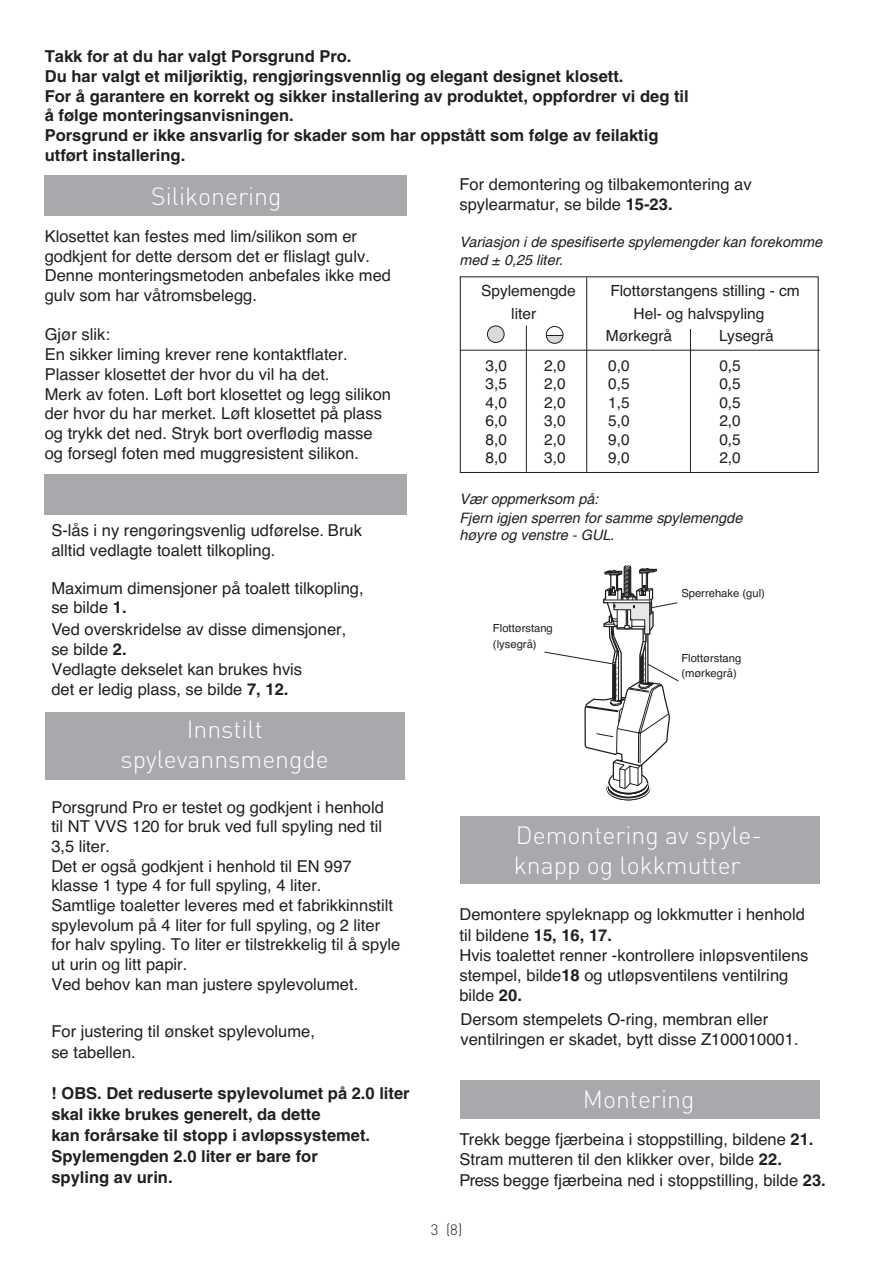
<style>
.page{position:relative;width:893px;height:1263px;background:#fff}
.page>*{position:absolute;margin:0;border:0;box-sizing:border-box;transform-origin:0 0}
.t1{font:300 24.6px/29.5px "DIN Pro";color:#fff;text-align:center}
.t2{font:16.35px/19.6px "Helvetica";color:#231f20}
.t3{font:700 16.35px/19.6px "Helvetica";color:#231f20}
.t4{font:15.45px/22.6px "Helvetica";color:#231f20}
.t5{font:300 15px "DIN Pro";color:#231f20}
.t6{font:italic 14.4px/17.9px "Helvetica";color:#231f20}
.t7{font:11.1px/15.3px "Helvetica";color:#231f20}
.s1{font-weight:700}
</style>
<div class="page">
<div style="left:45px;top:474px;width:362px;height:41px;background:#a8a8ad"></div>
<div style="left:45px;top:712px;width:360px;height:68px;background:#a8a8ad"></div>
<div style="left:45px;top:175px;width:362px;height:40px;background:#a8a8ad"></div>
<div style="left:460px;top:276px;width:359px;height:197px;border:1px solid #231f20"></div>
<hr style="left:460px;top:350px;width:360px;height:1px;background:#231f20">
<hr style="left:690px;top:329px;width:1px;height:143px;background:#231f20">
<hr style="left:526px;top:326px;width:1px;height:146px;background:#231f20">
<div style="left:487px;top:326px;width:17px;height:16px;background:#d8d9db;border-radius:50%"></div>
<div style="left:487px;top:326px;width:17px;height:17px;border:1px solid #231f20;border-radius:50%"></div>
<svg style="left:546px;top:326px;width:18px;height:18px"></svg>
<div style="left:460px;top:816px;width:360px;height:68px;background:#a8a8ad"></div>
<div style="left:460px;top:1080px;width:360px;height:39px;background:#a8a8ad"></div>
<svg style="left:584px;top:276px;width:86px;height:197px"></svg>
<svg style="left:544px;top:565px;width:135px;height:235px"></svg>
<p class="t3" style="left:45px;top:47px;width:645px">Takk for at du har valgt Porsgrund Pro.<br>Du har valgt et miljøriktig, rengjøringsvennlig og elegant designet klosett.<br>For å garantere en korrekt og sikker installering av produktet, oppfordrer vi deg til å følge monteringsanvisningen.<br>Porsgrund er ikke ansvarlig for skader som har oppstått som følge av feilaktig utført installering.</p>
<h1 class="t1" style="left:151px;top:180px;width:132px">Silikonering</h1>
<p class="t2" style="left:45px;top:226px;width:348px">Klosettet kan festes med lim/silikon som er godkjent for dette dersom det er flislagt gulv.<br>Denne monteringsmetoden anbefales ikke med gulv som har våtromsbelegg.</p>
<p class="t2" style="left:45px;top:324px;width:348px">Gjør slik:<br>En sikker liming krever rene kontaktflater.<br>Plasser klosettet der hvor du vil ha det.<br>Merk av foten. Løft bort klosettet og legg silikon der hvor du har merket. Løft klosettet på plass og trykk det ned. Stryk bort overflødig masse og forsegl foten med muggresistent silikon.</p>
<p class="t2" style="left:51px;top:520px;width:312px">S-lås i ny rengøringsvenlig udførelse. Bruk alltid vedlagte toalett tilkopling.</p>
<p class="t2" style="left:51px;top:577px;width:314px">Maximum dimensjoner på toalett tilkopling, se bilde <span class="s1">1.</span></p>
<p class="t2" style="left:51px;top:619px;width:296px">Ved overskridelse av disse dimensjoner, se bilde <span class="s1">2.<br></span>Vedlagte dekselet kan brukes hvis<br>det er ledig plass, se bilde <span class="s1">7, 12.</span></p>
<h1 class="t1" style="left:121px;top:713px;width:210px">Innstilt spylevannsmengde</h1>
<p class="t2" style="left:51px;top:796px;width:351px">Porsgrund Pro er testet og godkjent i henhold<br>til NT VVS 120 for bruk ved full spyling ned til 3,5 liter.<br>Det er også godkjent i henhold til EN 997 klasse 1 type 4 for full spyling, 4 liter.<br>Samtlige toaletter leveres med et fabrikkinnstilt spylevolum på 4 liter for full spyling, og 2 liter for halv spyling. To liter er tilstrekkelig til å spyle ut urin og litt papir.<br>Ved behov kan man justere spylevolumet.</p>
<p class="t2" style="left:51px;top:1020px;width:265px;line-height:21px">For justering til ønsket spylevolume, se tabellen.</p>
<p class="t3" style="left:51px;top:1083px;width:360px;line-height:21px">! OBS. Det reduserte spylevolumet på 2.0 liter skal ikke brukes generelt, da dette<br>kan forårsake til stopp i avløpssystemet.<br>Spylemengden 2.0 liter er bare for<br>spyling av urin.</p>
<p class="t2" style="left:459px;top:174px;width:294px">For demontering og tilbakemontering av spylearmatur, se bilde <span class="s1">15-23.</span></p>
<p class="t6" style="left:459px;top:233px;width:364px;line-height:18.5px">Variasjon i de spesifiserte spylemengder kan forekomme med ± 0,25 liter.</p>
<p class="t4" style="left:481px;top:279px;width:96px">Spylemengde</p>
<p class="t4" style="left:610px;top:279px;width:191px">Flottørstangens stilling - cm</p>
<p class="t4" style="left:511px;top:302px;width:26px">liter</p>
<p class="t4" style="left:606px;top:302px;width:160px;text-indent:28px">Hel- og halvspyling<br>Mørkegrå</p>
<p class="t4" style="left:719px;top:324px;width:56px">Lysegrå</p>
<p class="t4" style="left:486px;top:354px;width:23px">3,0</p>
<p class="t4" style="left:544px;top:354px;width:23px">2,0</p>
<p class="t4" style="left:608px;top:354px;width:23px">0,0</p>
<p class="t4" style="left:719px;top:354px;width:23px">0,5</p>
<p class="t4" style="left:486px;top:372px;width:23px">3,5</p>
<p class="t4" style="left:544px;top:372px;width:23px">2,0</p>
<p class="t4" style="left:608px;top:372px;width:23px">0,5</p>
<p class="t4" style="left:719px;top:372px;width:23px">0,5</p>
<p class="t4" style="left:486px;top:390px;width:23px">4,0</p>
<p class="t4" style="left:544px;top:390px;width:23px">2,0</p>
<p class="t4" style="left:608px;top:390px;width:23px">1,5</p>
<p class="t4" style="left:719px;top:390px;width:23px">0,5</p>
<p class="t4" style="left:486px;top:409px;width:23px">6,0</p>
<p class="t4" style="left:544px;top:409px;width:23px">3,0</p>
<p class="t4" style="left:608px;top:409px;width:23px">5,0</p>
<p class="t4" style="left:719px;top:409px;width:23px">2,0</p>
<p class="t4" style="left:486px;top:427px;width:23px">8,0</p>
<p class="t4" style="left:544px;top:427px;width:23px">2,0</p>
<p class="t4" style="left:608px;top:427px;width:23px">9,0</p>
<p class="t4" style="left:719px;top:427px;width:23px">0,5</p>
<p class="t4" style="left:486px;top:446px;width:23px">8,0</p>
<p class="t4" style="left:544px;top:446px;width:23px">3,0</p>
<p class="t4" style="left:608px;top:446px;width:23px">9,0</p>
<p class="t4" style="left:719px;top:446px;width:23px">2,0</p>
<p class="t6" style="left:459px;top:491px;width:284px">Vær oppmerksom på:<br>Fjern igjen sperren for samme spylemengde høyre og venstre - GUL.</p>
<p class="t7" style="left:493px;top:620px;width:61px">Flottørstang (lysegrå)</p>
<p class="t7" style="left:681px;top:585px;width:85px">Sperrehake (gul)</p>
<p class="t7" style="left:681px;top:650px;width:61px">Flottørstang (mørkegrå)</p>
<h1 class="t1" style="left:514px;top:819px;width:250px;text-align:left">Demontering av spyle&shy;knapp og lokkmutter</h1>
<p class="t2" style="left:459px;top:903px;width:347px">Demontere spyleknapp og lokkmutter i henhold</p>
<p class="t2" style="left:459px;top:924px;width:351px;line-height:20.1px">til bildene <span class="s1">15, 16, 17.<br></span>Hvis toalettet renner -kontrollere inløpsventilens stempel, bilde<span class="s1">18</span> og utløpsventilens ventilring bilde <span class="s1">20.</span></p>
<p class="t2" style="left:460px;top:1009px;width:340px">Dersom stempelets O-ring, membran eller ventilringen er skadet, bytt disse Z100010001.</p>
<h1 class="t1" style="left:583px;top:1083px;width:113px">Montering</h1>
<p class="t2" style="left:459px;top:1128px;width:368px;line-height:20.5px">Trekk begge fjærbeina i stoppstilling, bildene <span class="s1">21.<br></span>Stram mutteren til den klikker over, bilde <span class="s1">22.<br></span>Press begge fjærbeina ned i stoppstilling, bilde <span class="s1">23.</span></p>
<p class="t5" style="left:431px;top:1219px;width:33px">3 (8)</p>
</div>
